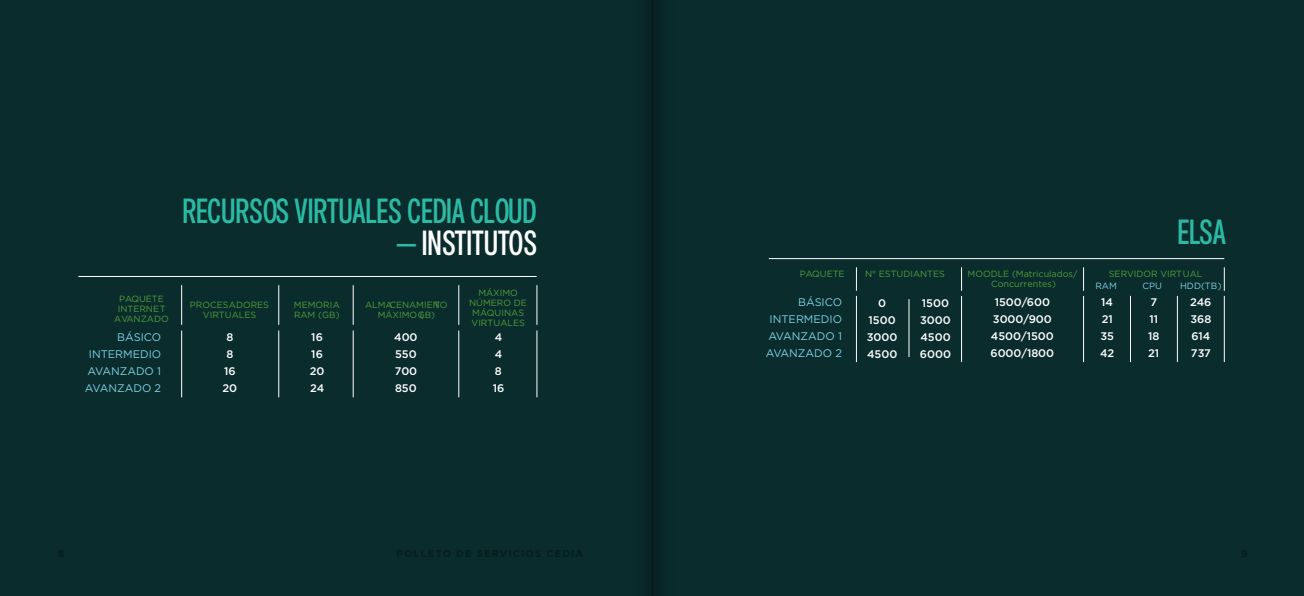
<style>
.page{position:relative;width:1304px;height:596px;background:#fff}
.page>*{position:absolute;margin:0;border:0;box-sizing:border-box;transform-origin:0 0}
.t1{font:34.9px "Air Pro Compressed";color:#2bbaa3}
.t2{font:34.9px "Air Pro Compressed";color:#fff}
.t3{font:500 11px/17px "Gotham";color:#fff}
.t4{font:11px/17px "Gotham";color:#7dd1e3;text-align:right}
.t5{font:9px/10px "Gotham";color:#529e36;text-align:center}
.t6{font:9px "Gotham";color:#7dd1e3}
.s1{color:#2bbaa3}
</style>
<div class="page">
<div style="left:0;top:0;width:1304px;height:595px;background:#0a2c2d"></div>
<hr style="left:459px;top:285px;width:1px;height:39px;background:#fff">
<hr style="left:353px;top:285px;width:1px;height:39px;background:#fff">
<hr style="left:279px;top:285px;width:1px;height:39px;background:#fff">
<hr style="left:181px;top:285px;width:1px;height:39px;background:#fff">
<hr style="left:181px;top:330px;width:1px;height:67px;background:#fff">
<hr style="left:353px;top:330px;width:1px;height:67px;background:#fff">
<hr style="left:279px;top:330px;width:1px;height:67px;background:#fff">
<hr style="left:459px;top:330px;width:1px;height:67px;background:#fff">
<hr style="left:537px;top:285px;width:1px;height:39px;background:#fff">
<hr style="left:537px;top:330px;width:1px;height:67px;background:#fff">
<hr style="left:78px;top:276px;width:459px;height:1px;background:#fff">
<svg style="left:1083px;top:267px;width:1px;height:23px"></svg>
<svg style="left:1224px;top:267px;width:1px;height:23px"></svg>
<svg style="left:961px;top:267px;width:1px;height:23px"></svg>
<svg style="left:856px;top:267px;width:1px;height:23px"></svg>
<hr style="left:856px;top:296px;width:1px;height:66px;background:#fff">
<hr style="left:1083px;top:296px;width:1px;height:66px;background:#fff">
<hr style="left:1130px;top:296px;width:1px;height:66px;background:#fff">
<hr style="left:1177px;top:296px;width:1px;height:66px;background:#fff">
<hr style="left:1224px;top:296px;width:1px;height:66px;background:#fff">
<hr style="left:961px;top:296px;width:1px;height:66px;background:#fff">
<hr style="left:909px;top:299px;width:1px;height:58px;background:#fff">
<hr style="left:769px;top:258px;width:455px;height:1px;background:#fff">
<h1 class="t1" style="left:182px;top:185px;width:356px">RECURSOS VIRTUALES CEDIA CLOUD</h1>
<h1 class="t2" style="left:396px;top:217px;width:143px"><span class="s1">—</span> INSTITUTOS</h1>
<p class="t5" style="left:114px;top:293px;width:56px">PAQUETE<br>INTERNET<br>AVANZADO</p>
<p class="t5" style="left:190px;top:299px;width:81px">PROCESADORES<br>VIRTUALES</p>
<p class="t5" style="left:294px;top:299px;width:48px;text-align:left">MEMORIA<br>RAM (GB)</p>
<p class="t5" style="left:365px;top:299px;width:84px">ALMACENAMIENTO<br>MÁXIMO (GB)</p>
<p class="t5" style="left:469px;top:287px;width:59px">MÁXIMO<br>NÚMERO DE<br>MÁQUINAS<br>VIRTUALES</p>
<p class="t4" style="left:85px;top:328px;width:78px">BÁSICO<br>INTERMEDIO<br>AVANZADO 1<br>AVANZADO 2</p>
<p class="t3" style="left:222px;top:328px;width:16px;text-align:center">8<br>8<br>16<br>20</p>
<p class="t3" style="left:310px;top:328px;width:16px">16<br>16<br>20<br>24</p>
<p class="t3" style="left:394px;top:328px;width:25px;text-align:justify">400<br>550<br>700<br>850</p>
<p class="t3" style="left:493px;top:328px;width:13px">4<br>4<br>8<br>16</p>
<h1 class="t1" style="left:1177px;top:206px;width:50px">ELSA</h1>
<p class="t5" style="left:968px;top:269px;width:112px">MOODLE (Matriculados/<br>Concurrentes)</p>
<p class="t5" style="left:800px;top:268px;width:46px">PAQUETE</p>
<p class="t5" style="left:865px;top:268px;width:81px">N° ESTUDIANTES</p>
<p class="t5" style="left:1109px;top:268px;width:95px">SERVIDOR VIRTUAL</p>
<p class="t6" style="left:1095px;top:279px;width:23px">RAM</p>
<p class="t6" style="left:1142px;top:279px;width:21px">CPU</p>
<p class="t6" style="left:1180px;top:279px;width:43px">HDD(TB)</p>
<p class="t4" style="left:766px;top:293px;width:78px">BÁSICO<br>INTERMEDIO<br>AVANZADO 1<br>AVANZADO 2</p>
<p class="t3" style="left:990px;top:293px;width:65px;text-align:center">1500/600<br>3000/900<br>4500/1500<br>6000/1800</p>
<p class="t3" style="left:1100px;top:293px;width:16px">14<br>21<br>35<br>42</p>
<p class="t3" style="left:1148px;top:293px;width:13px">7<br>11<br>18<br>21</p>
<p class="t3" style="left:1190px;top:293px;width:23px;text-align:justify">246<br>368<br>614<br>737</p>
<p class="t3" style="left:867px;top:294px;width:32px;text-align:center">0<br>1500<br>3000<br>4500</p>
<p class="t3" style="left:920px;top:294px;width:33px">1500<br>3000<br>4500<br>6000</p>
</div>
